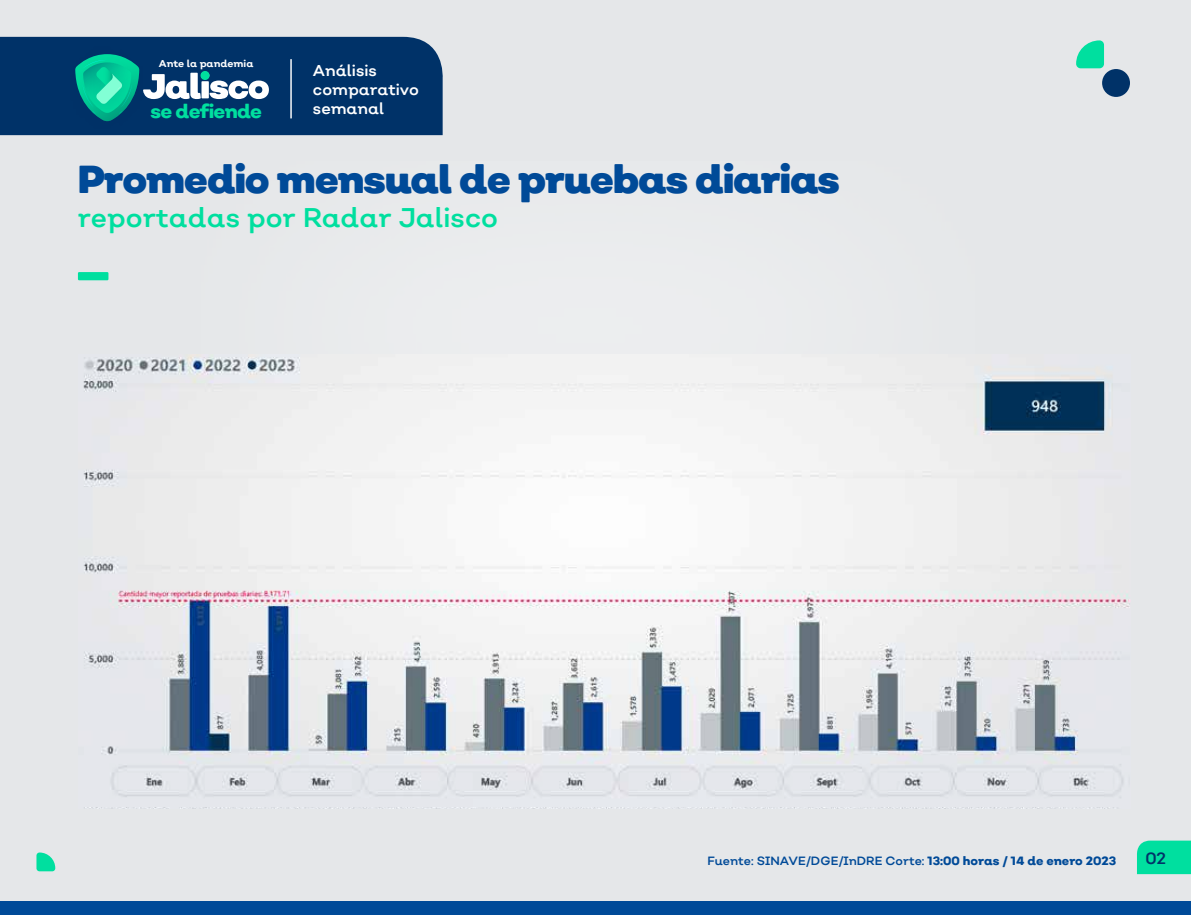
<style>
.page{position:relative;width:1191px;height:915px;background:#fff}
.page>*{position:absolute;margin:0;border:0;box-sizing:border-box;transform-origin:0 0}
.t1{font:900 50.7px "Nutmeg";color:#00df9f}
.t2{font:900 39px "Nutmeg";letter-spacing:-.03em;color:#004a98}
.t3{font:27px "Nutmeg";color:#00df9f}
.t4{font:800 19.2px "Nutmeg";letter-spacing:-.04em;color:#00df9f}
.t5{font:16.35px "Nutmeg";color:#003268}
.t6{font:15.75px/18.9px "Nutmeg";color:#fff}
.t7{font:12px "Nutmeg";color:#004a98}
.t8{font:700 9.9px "Nutmeg";color:#fff}
.s1{font-weight:800}
</style>
<div class="page">
<div style="left:0;top:0;width:1191px;height:914px;background:#e5e7e9"></div>
<div style="left:0;top:901px;width:1191px;height:13px;background:#004a98"></div>
<div style="left:0;top:37px;width:443px;height:98px;background:#003268"></div>
<hr style="left:290px;top:59px;width:2px;height:59px;background:#fff">
<div style="left:1137px;top:840px;width:54px;height:33px;background:#00df9f"></div>
<div style="left:41px;top:36px;width:134px;height:100px;background:#003268"></div>
<svg style="left:75px;top:54px;width:194px;height:67px;background:#247388"></svg>
<svg style="left:1076px;top:40px;width:28px;height:28px"></svg>
<div style="left:36px;top:852px;width:19px;height:19px;background:#00df9f;border-radius:3px"></div>
<div style="left:1102px;top:69px;width:28px;height:28px;background:#003268;border-radius:14px"></div>
<img style="left:83px;top:354px;width:1047px;height:454px">
<p class="t8" style="left:159px;top:57px;width:96px">Ante la pandemia</p>
<h3 class="t4" style="left:151px;top:99px;width:113px">se defiende</h3>
<h3 class="t6" style="left:313px;top:61px;width:107px">Análisis comparativo semanal</h3>
<h2 class="t2" style="left:78px;top:154px;width:763px">Promedio mensual de pruebas diarias</h2>
<h3 class="t3" style="left:78px;top:200px;width:421px">reportadas por Radar Jalisco</h3>
<h1 class="t1" style="left:78px;top:216px;width:32px">_</h1>
<p class="t7" style="left:707px;top:852px;width:410px">Fuente: SINAVE/DGE/InDRE Corte: <span class="s1">13:00 horas / 14 de enero 2023</span></p>
<h3 class="t5" style="left:1145px;top:847px;width:22px">02</h3>
</div>
